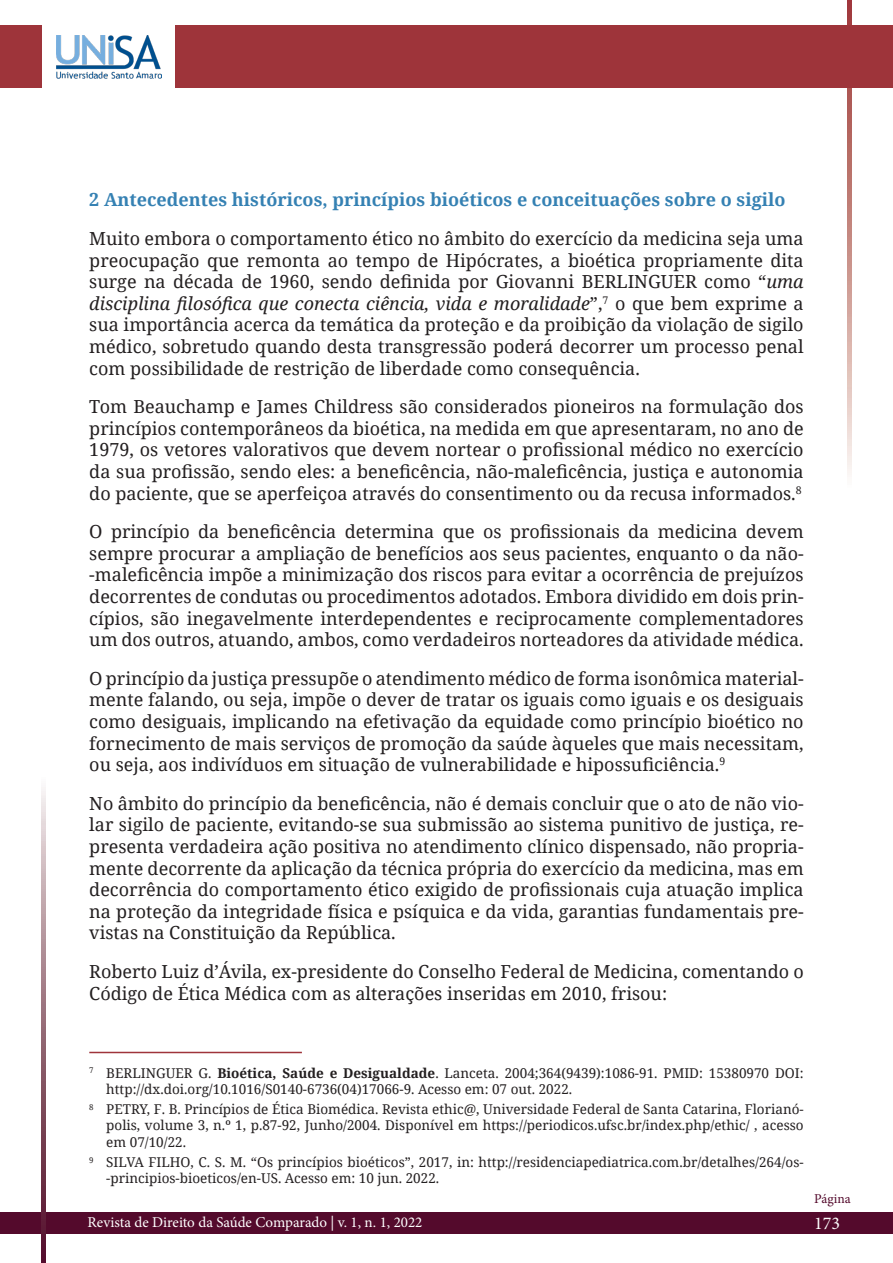
<style>
.page{position:relative;width:893px;height:1263px;background:#fff}
.page>*{position:absolute;margin:0;border:0;box-sizing:border-box;transform-origin:0 0}
.txt{font:18px/21.6px "Noto Serif";color:#231f20;text-align:justify}
.Subtítulo{font:700 18px "Noto Serif";color:#3581b3}
.t1{font:18px "Minion Pro";color:#fff}
.t2{font:15px "Minion Pro";color:#fff}
.rodapé{font:13.5px/16.2px "Noto Serif";color:#231f20}
.t3{font:13.5px "Minion Pro";letter-spacing:-.005em;color:#53092b}
.s1{font-style:italic}
.s2{font-weight:700}
</style>
<div class="page">
<svg style="left:847px;top:0;width:4px;height:475px;background:#cc9892"></svg>
<div style="left:0;top:26px;width:893px;height:62px;background:#9e343a"></div>
<div style="left:0;top:1212px;width:893px;height:21px;background:#540a2c"></div>
<svg style="left:41px;top:789px;width:5px;height:474px;background:#9b727f"></svg>
<div style="left:43px;top:11px;width:132px;height:92px;background:#fff"></div>
<img style="left:56px;top:35px;width:106px;height:44px">
<hr style="left:89px;top:1052px;width:213px;height:1px;background:#9f343b">
<p class="Subtítulo" style="left:89px;top:187px;width:698px">2 Antecedentes históricos, princípios bioéticos e conceituações sobre o sigilo</p>
<p class="txt" style="left:89px;top:227px;width:716px">Muito embora o comportamento ético no âmbito do exercício da medicina seja uma preocupação que remonta ao tempo de Hipócrates, a bioética propriamente dita surge na década de 1960, sendo definida por Giovanni BERLINGUER como “<span class="s1">uma disciplina filosófica que conecta ciência, vida e moralidade</span>”,<sup>7</sup> o que bem exprime a sua importância acerca da temática da proteção e da proibição da violação de sigilo médico, sobretudo quando desta transgressão poderá decorrer um processo penal com possibilidade de restrição de liberdade como consequência.</p>
<p class="txt" style="left:89px;top:395px;width:716px">Tom Beauchamp e James Childress são considerados pioneiros na formulação dos princípios contemporâneos da bioética, na medida em que apresentaram, no ano de 1979, os vetores valorativos que devem nortear o profissional médico no exercício da sua profissão, sendo eles: a beneficência, não-maleficência, justiça e autonomia do paciente, que se aperfeiçoa através do consentimento ou da recusa informados.<sup>8</sup></p>
<p class="txt" style="left:89px;top:520px;width:716px">O princípio da beneficência determina que os profissionais da medicina devem sempre procurar a ampliação de benefícios aos seus pacientes, enquanto o da não--maleficência impõe a minimização dos riscos para evitar a ocorrência de prejuízos decorrentes de condutas ou procedimentos adotados. Embora dividido em dois prin&shy;cípios, são inegavelmente interdependentes e reciprocamente complementadores um dos outros, atuando, ambos, como verdadeiros norteadores da atividade médica.</p>
<p class="txt" style="left:89px;top:667px;width:716px">O princípio da justiça pressupõe o atendimento médico de forma isonômica material&shy;mente falando, ou seja, impõe o dever de tratar os iguais como iguais e os desiguais como desiguais, implicando na efetivação da equidade como princípio bioético no fornecimento de mais serviços de promoção da saúde àqueles que mais necessitam, ou seja, aos indivíduos em situação de vulnerabilidade e hipossuficiência.<sup>9</sup></p>
<p class="txt" style="left:89px;top:792px;width:716px">No âmbito do princípio da beneficência, não é demais concluir que o ato de não vio&shy;lar sigilo de paciente, evitando-se sua submissão ao sistema punitivo de justiça, re&shy;presenta verdadeira ação positiva no atendimento clínico dispensado, não propria&shy;mente decorrente da aplicação da técnica própria do exercício da medicina, mas em decorrência do comportamento ético exigido de profissionais cuja atuação implica na proteção da integridade física e psíquica e da vida, garantias fundamentais pre&shy;vistas na Constituição da República.</p>
<p class="txt" style="left:89px;top:960px;width:716px">Roberto Luiz d’Ávila, ex-presidente do Conselho Federal de Medicina, comentando o<br>Código de Ética Médica com as alterações inseridas em 2010, frisou:</p>
<p class="rodapé" style="left:106px;top:1064px;width:699px;text-indent:-17px"><sup>7</sup> BERLINGUER G. <span class="s2">Bioética, Saúde e Desigualdade</span>. Lanceta. 2004;364(9439):1086-91. PMID: 15380970 DOI: http://dx.doi.org/10.1016/S0140-6736(04)17066-9. Acesso em: 07 out. 2022.</p>
<p class="rodapé" style="left:106px;top:1101px;width:699px;text-align:justify;text-indent:-17px"><sup>8</sup> PETRY, F. B. Princípios de Ética Biomédica. Revista ethic@, Universidade Federal de Santa Catarina, Florianó&shy;polis, volume 3, n.º 1, p.87-92, Junho/2004. Disponível em https://periodicos.ufsc.br/index.php/ethic/ , acesso em 07/10/22.</p>
<p class="rodapé" style="left:106px;top:1153px;width:699px;text-indent:-17px"><sup>9</sup> SILVA FILHO, C. S. M. “Os princípios bioéticos”, 2017, in: http://residenciapediatrica.com.br/detalhes/264/os--principios-bioeticos/en-US. Acesso em: 10 jun. 2022.</p>
<p class="t2" style="left:88px;top:1212px;width:336px">Revista de Direito da Saúde Comparado | v. 1, n. 1, 2022</p>
<p class="t3" style="left:814px;top:1190px;width:38px">Página</p>
<p class="t1" style="left:814px;top:1211px;width:27px">173</p>
</div>
